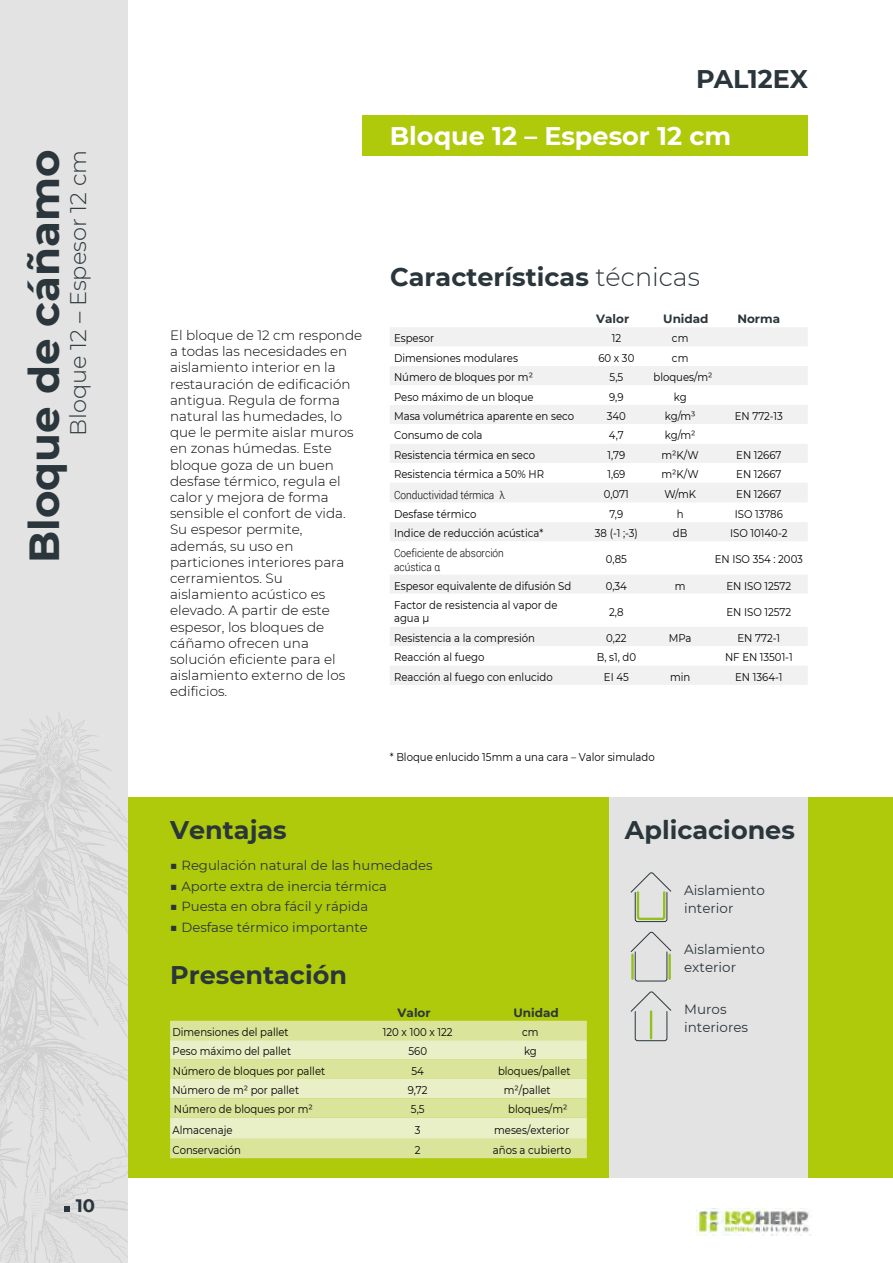
<style>
.page{position:relative;width:893px;height:1263px;background:#fff}
.page>*{position:absolute;margin:0;border:0;box-sizing:border-box;transform-origin:0 0}
.t1{font:700 42px "Montserrat";color:#2a363b}
.t2{font:700 25.5px "Montserrat";color:#2a363b}
.t3{font:700 25.5px "Montserrat";color:#fff}
.t4{font:300 22.5px "Montserrat";color:#2a363b}
.t5{font:700 18px "Montserrat";color:#2a363b}
.t6{font:300 13.5px/16.2px "Montserrat";color:#000}
.t7{font:13.5px/18px "Montserrat";color:#2a363b}
.t8{font:13.2px "Montserrat";color:#2a363b}
.t9{font:700 12px "Montserrat";color:#2a363b}
.t10{font:11.25px/19.6px "Montserrat";color:#000;scale:.9 1}
.t11{font:300 11.25px/13.6px "Roboto";color:#000;scale:.9 1}
.s1{font-weight:300}
</style>
<div class="page">
<div style="left:128px;top:797px;width:765px;height:381px;background:#afca0b"></div>
<div style="left:609px;top:797px;width:199px;height:381px;background:#e3e3e3"></div>
<div style="left:362px;top:115px;width:446px;height:40px;background:#afca0b"></div>
<div style="left:170px;top:1021px;width:417px;height:137px;background:#dae49b"></div>
<svg style="left:170px;top:1040px;width:417px;height:99px;background:#e2eab3"></svg>
<svg style="left:631px;top:872px;width:40px;height:50px"></svg>
<svg style="left:631px;top:931px;width:40px;height:51px"></svg>
<svg style="left:631px;top:991px;width:40px;height:50px"></svg>
<div style="left:390px;top:327px;width:418px;height:358px;background:#f1f1f1"></div>
<svg style="left:390px;top:347px;width:418px;height:318px"></svg>
<div style="left:0;top:0;width:128px;height:1263px;background:#e3e3e3"></div>
<svg style="left:0;top:712px;width:128px;height:551px"></svg>
<svg style="left:64px;top:1206px;width:6px;height:6px"></svg>
<img style="left:697px;top:1208px;width:115px;height:28px">
<h1 class="t1" style="left:14px;top:563px;width:415px;rotate:-90deg">Bloque de cáñamo</h1>
<h3 class="t4" style="left:63px;top:436px;width:288px;rotate:-90deg">Bloque 12 – Espesor 12 cm</h3>
<h3 class="t5" style="left:76px;top:1192px;width:21px">10</h3>
<h2 class="t2" style="left:696px;top:61px;width:113px">PAL12EX</h2>
<h2 class="t3" style="left:390px;top:117px;width:343px">Bloque 12 – Espesor 12 cm</h2>
<h2 class="t2" style="left:390px;top:258px;width:311px">Características <span class="s1">técnicas</span></h2>
<p class="t6" style="left:170px;top:327px;width:194px">El bloque de 12 cm responde a todas las necesidades en aislamiento interior en la restauración de edificación antigua. Regula de forma natural las humedades, lo que le permite aislar muros en zonas húmedas. Este bloque goza de un buen desfase térmico, regula el calor y mejora de forma sensible el confort de vida.<br>Su espesor permite, además, su uso en particiones interiores para cerramientos. Su aislamiento acústico es elevado. A partir de este espesor, los bloques de cáñamo ofrecen una solución eficiente para el aislamiento externo de los edificios.</p>
<p class="t9" style="left:596px;top:310px;width:34px">Valor</p>
<p class="t9" style="left:663px;top:310px;width:47px">Unidad</p>
<p class="t9" style="left:737px;top:310px;width:44px">Norma</p>
<p class="t10" style="left:394px;top:328px;width:46px">Espesor</p>
<p class="t10" style="left:612px;top:328px;width:12px">12</p>
<p class="t10" style="left:672px;top:328px;width:20px">cm</p>
<p class="t10" style="left:394px;top:348px;width:139px">Dimensiones modulares</p>
<p class="t10" style="left:598px;top:348px;width:41px">60 x 30</p>
<p class="t10" style="left:672px;top:348px;width:20px">cm</p>
<p class="t10" style="left:394px;top:367px;width:156px">Número de bloques por m²</p>
<p class="t10" style="left:610px;top:367px;width:17px">5,5</p>
<p class="t10" style="left:653px;top:367px;width:67px">bloques/m²</p>
<p class="t10" style="left:394px;top:386px;width:157px">Peso máximo de un bloque</p>
<p class="t10" style="left:609px;top:386px;width:17px">9,9</p>
<p class="t10" style="left:674px;top:386px;width:16px">kg</p>
<p class="t10" style="left:394px;top:406px;width:202px">Masa volumétrica aparente en seco</p>
<p class="t10" style="left:607px;top:406px;width:23px">340</p>
<p class="t10" style="left:665px;top:406px;width:36px">kg/m³</p>
<p class="t10" style="left:735px;top:406px;width:55px">EN 772-13</p>
<p class="t10" style="left:394px;top:425px;width:100px">Consumo de cola</p>
<p class="t10" style="left:609px;top:425px;width:18px">4,7</p>
<p class="t10" style="left:665px;top:425px;width:36px">kg/m²</p>
<p class="t10" style="left:394px;top:444px;width:158px">Resistencia térmica en seco</p>
<p class="t10" style="left:607px;top:444px;width:21px">1,79</p>
<p class="t10" style="left:661px;top:444px;width:43px">m²K/W</p>
<p class="t10" style="left:736px;top:444px;width:52px">EN 12667</p>
<p class="t10" style="left:394px;top:464px;width:168px">Resistencia térmica a 50% HR</p>
<p class="t10" style="left:607px;top:464px;width:22px">1,69</p>
<p class="t10" style="left:661px;top:464px;width:43px">m²K/W</p>
<p class="t10" style="left:736px;top:464px;width:52px">EN 12667</p>
<p class="t11" style="left:394px;top:488px;width:125px">Conductividad térmica λ</p>
<p class="t10" style="left:604px;top:484px;width:29px">0,071</p>
<p class="t10" style="left:664px;top:484px;width:36px">W/mK</p>
<p class="t10" style="left:736px;top:484px;width:52px">EN 12667</p>
<p class="t10" style="left:394px;top:504px;width:93px">Desfase térmico</p>
<p class="t10" style="left:609px;top:504px;width:17px">7,9</p>
<p class="t10" style="left:677px;top:504px;width:9px">h</p>
<p class="t10" style="left:735px;top:504px;width:55px">ISO 13786</p>
<p class="t10" style="left:394px;top:523px;width:167px">Indice de reducción acústica*</p>
<p class="t10" style="left:595px;top:523px;width:49px">38 (-1 ;-3)</p>
<p class="t10" style="left:673px;top:523px;width:18px">dB</p>
<p class="t10" style="left:730px;top:523px;width:65px">ISO 10140-2</p>
<p class="t11" style="left:394px;top:546px;width:124px">Coeficiente de absorción acústica α</p>
<p class="t10" style="left:606px;top:549px;width:25px">0,85</p>
<p class="t10" style="left:715px;top:549px;width:100px">EN ISO 354 : 2003</p>
<p class="t10" style="left:394px;top:575px;width:199px">Espesor equivalente de difusión Sd</p>
<p class="t10" style="left:606px;top:575px;width:25px">0,34</p>
<p class="t10" style="left:675px;top:575px;width:13px">m</p>
<p class="t10" style="left:726px;top:575px;width:74px">EN ISO 12572</p>
<p class="t10" style="left:394px;top:598px;width:183px;line-height:13.5px">Factor de resistencia al vapor de agua μ</p>
<p class="t10" style="left:609px;top:601px;width:18px">2,8</p>
<p class="t10" style="left:726px;top:601px;width:74px">EN ISO 12572</p>
<p class="t10" style="left:394px;top:628px;width:158px">Resistencia a la compresión</p>
<p class="t10" style="left:606px;top:628px;width:24px">0,22</p>
<p class="t10" style="left:669px;top:628px;width:27px">MPa</p>
<p class="t10" style="left:737px;top:628px;width:49px">EN 772-1</p>
<p class="t10" style="left:394px;top:647px;width:102px">Reacción al fuego</p>
<p class="t10" style="left:597px;top:647px;width:45px">B, s1, d0</p>
<p class="t10" style="left:725px;top:647px;width:77px">NF EN 13501-1</p>
<p class="t10" style="left:394px;top:666px;width:178px">Reacción al fuego con enlucido</p>
<p class="t10" style="left:604px;top:666px;width:29px">EI 45</p>
<p class="t10" style="left:670px;top:666px;width:24px">min</p>
<p class="t10" style="left:735px;top:666px;width:54px">EN 1364-1</p>
<p class="t10" style="left:390px;top:746px;width:296px">* Bloque enlucido 15mm a una cara – Valor simulado</p>
<h2 class="t2" style="left:170px;top:812px;width:118px">Ventajas</h2>
<h2 class="t2" style="left:625px;top:812px;width:171px">Aplicaciones</h2>
<p class="t8" style="left:170px;top:856px;width:264px">■ Regulación natural de las humedades</p>
<p class="t8" style="left:170px;top:877px;width:219px">■ Aporte extra de inercia térmica</p>
<p class="t8" style="left:170px;top:898px;width:200px">■ Puesta en obra fácil y rápida</p>
<p class="t8" style="left:170px;top:918px;width:200px">■ Desfase térmico importante</p>
<h2 class="t2" style="left:170px;top:956px;width:178px">Presentación</h2>
<p class="t10" style="left:172px;top:1022px;width:133px">Dimensiones del pallet<br>Peso máximo del pallet</p>
<p class="t10" style="left:172px;top:1079px;width:158px">Número de m² por pallet<br>Número de bloques por m²<br>Almacenaje<br>Conservación</p>
<p class="t10" style="left:173px;top:1060px;width:171px">Número de bloques por pallet</p>
<p class="t9" style="left:398px;top:1003px;width:34px">Valor</p>
<p class="t10" style="left:383px;top:1022px;width:79px;text-align:center">120 x 100 x 122<br>560<br>54<br>9,72<br>5,5<br>3<br>2</p>
<p class="t9" style="left:513px;top:1003px;width:47px">Unidad</p>
<p class="t10" style="left:522px;top:1022px;width:20px">cm</p>
<p class="t10" style="left:524px;top:1041px;width:16px">kg</p>
<p class="t10" style="left:498px;top:1060px;width:82px">bloques/pallet</p>
<p class="t10" style="left:504px;top:1080px;width:54px">m²/pallet</p>
<p class="t10" style="left:508px;top:1099px;width:67px">bloques/m²</p>
<p class="t10" style="left:494px;top:1119px;width:85px">meses/exterior</p>
<p class="t10" style="left:493px;top:1140px;width:88px">años a cubierto</p>
<p class="t7" style="left:684px;top:881px;width:82px">Aislamiento interior</p>
<p class="t7" style="left:684px;top:940px;width:82px">Aislamiento exterior</p>
<p class="t7" style="left:684px;top:999px;width:66px">Muros interiores</p>
</div>
